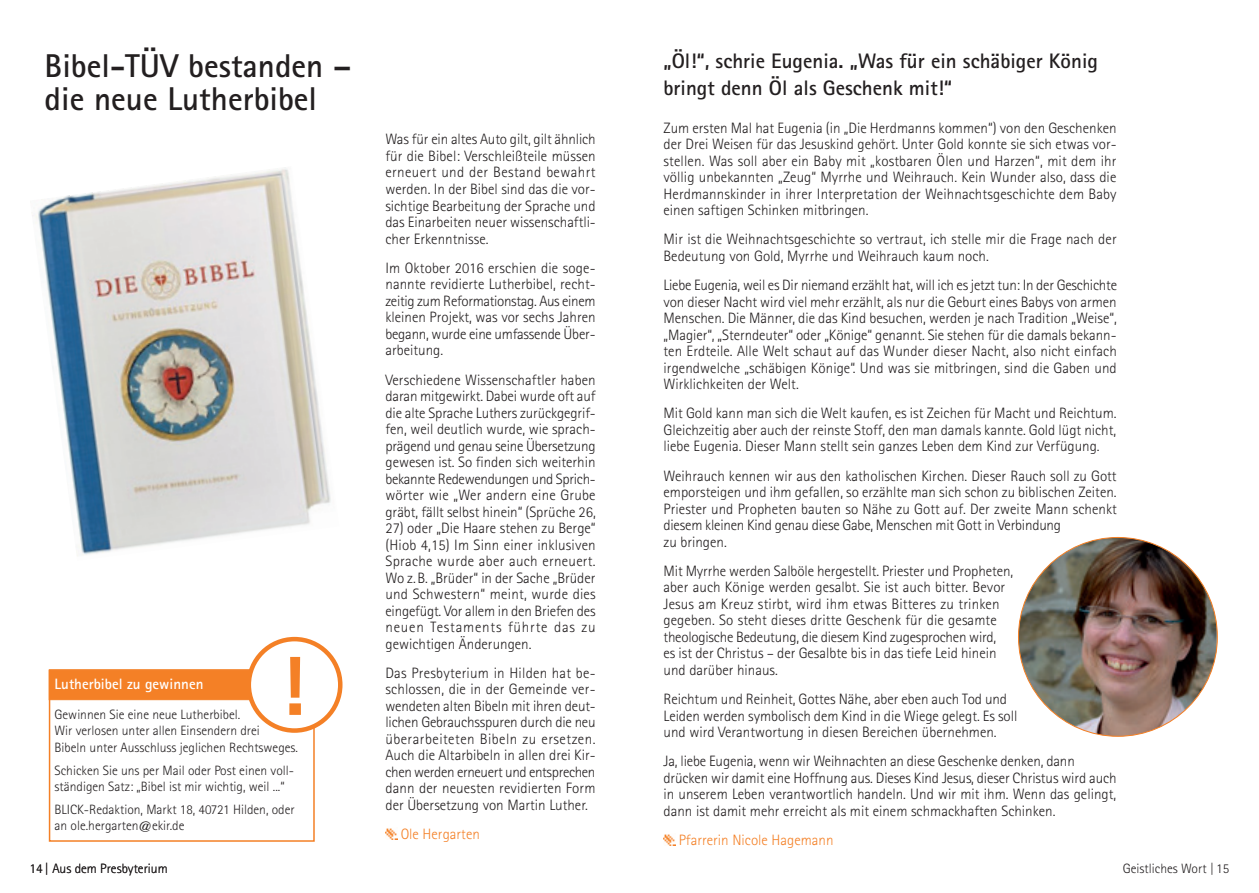
<style>
.page{position:relative;width:1259px;height:893px;background:#fff}
.page>*{position:absolute;margin:0;border:0;box-sizing:border-box;transform-origin:0 0}
.Zwiti_Scala_Bold_14p{font:800 84px "Rotis Sans Serif";color:#f48026}
.Headline_Rotis_Sans{font:700 33px/33px "Rotis Sans Serif";color:#231f20}
.Zwiti_Scala_Bold_14p-2{font:700 21px/27px "Rotis Sans Serif";color:#231f20}
.Copy_Rotis_10_11_pt{font:300 15px/16.5px "Rotis Sans Serif";color:#231f20;text-align:justify}
.Copy_Rotis_10_11_pt-2{font:300 15px "Rotis Sans Serif";color:#f48026}
.Kasten_Headline{font:700 15px "Rotis Sans Serif";color:#fff}
.Kasten_Copy_Rotis_Li{font:300 13.5px/16.5px "Rotis Sans Serif";color:#231f20}
</style>
<div class="page">
<svg style="left:385px;top:828px;width:12px;height:11px"></svg>
<img style="left:1018px;top:537px;width:198px;height:199px">
<div style="left:49px;top:670px;width:266px;height:30px;background:#f48026;border:1px solid #f48026"></div>
<div style="left:49px;top:669px;width:266px;height:173px;border:2px solid #f48026"></div>
<img style="left:32px;top:167px;width:299px;height:389px">
<svg style="left:663px;top:834px;width:12px;height:11px"></svg>
<div style="left:249px;top:639px;width:91px;height:91px;background:#fff;border-radius:50%"></div>
<div style="left:246px;top:637px;width:96px;height:96px;border:4px solid #f48026;border-radius:50%"></div>
<p class="Headline_Rotis_Sans" style="left:45px;top:49px;width:308px">Bibel-TÜV bestanden – die neue Lutherbibel</p>
<p class="Zwiti_Scala_Bold_14p" style="left:279px;top:633px;width:28px">!</p>
<p class="Kasten_Headline" style="left:55px;top:675px;width:150px">Lutherbibel zu gewinnen</p>
<p class="Kasten_Copy_Rotis_Li" style="left:55px;top:706px;width:245px">Gewinnen Sie eine neue Lutherbibel.<br>Wir verlosen unter allen Einsendern drei<br>Bibeln unter Ausschluss jeglichen Rechtsweges.</p>
<p class="Kasten_Copy_Rotis_Li" style="left:55px;top:762px;width:241px">Schicken Sie uns per Mail oder Post einen voll&shy;ständigen Satz: „Bibel ist mir wichtig, weil ...“</p>
<p class="Kasten_Copy_Rotis_Li" style="left:55px;top:801px;width:242px">BLICK-Redaktion, Markt 18, 40721 Hilden, oder an ole.hergarten@ekir.de</p>
<p class="Kasten_Copy_Rotis_Li" style="left:30px;top:860px;width:140px">14 | Aus dem Presbyterium</p>
<p class="Copy_Rotis_10_11_pt" style="left:385px;top:131px;width:212px">Was für ein altes Auto gilt, gilt ähnlich für die Bibel: Verschleißteile müssen erneuert und der Bestand bewahrt werden. In der Bibel sind das die vor&shy;sichtige Bearbeitung der Sprache und das Einarbeiten neuer wissenschaftli&shy;cher Erkenntnisse.</p>
<p class="Copy_Rotis_10_11_pt" style="left:385px;top:259px;width:212px">Im Oktober 2016 erschien die soge&shy;nannte revidierte Lutherbibel, recht&shy;zeitig zum Reformationstag. Aus einem kleinen Projekt, was vor sechs Jahren begann, wurde eine umfassende Über&shy;arbeitung.</p>
<p class="Copy_Rotis_10_11_pt" style="left:385px;top:371px;width:212px">Verschiedene Wissenschaftler haben daran mitgewirkt. Dabei wurde oft auf die alte Sprache Luthers zurückgegrif&shy;fen, weil deutlich wurde, wie sprach&shy;prägend und genau seine Übersetzung gewesen ist. So finden sich weiterhin bekannte Redewendungen und Sprich&shy;wörter wie „Wer andern eine Grube gräbt, fällt selbst hinein“ (Sprüche 26,</p>
<p class="Copy_Rotis_10_11_pt" style="left:385px;top:520px;width:212px">27) oder „Die Haare stehen zu Berge“ (Hiob 4,15) Im Sinn einer inklusiven Sprache wurde aber auch erneuert.<br>Wo z.B. „Brüder“ in der Sache „Brüder und Schwestern“ meint, wurde dies eingefügt. Vor allem in den Briefen des neuen Testaments führte das zu gewichtigen Änderungen.</p>
<p class="Copy_Rotis_10_11_pt" style="left:385px;top:664px;width:212px;text-align:left">Das Presbyterium in Hilden hat be-- schlossen, die in der Gemeinde ver&shy;wendeten alten Bibeln mit ihren deut&shy;lichen Gebrauchsspuren durch die neu überarbeiteten Bibeln zu ersetzen.<br>Auch die Altarbibeln in allen drei Kir&shy;chen werden erneuert und entsprechen dann der neuesten revidierten Form der Übersetzung von Martin Luther.</p>
<p class="Copy_Rotis_10_11_pt-2" style="left:401px;top:825px;width:81px">Ole Hergarten</p>
<p class="Zwiti_Scala_Bold_14p-2" style="left:663px;top:47px;width:436px">„Öl!“, schrie Eugenia. „Was für ein schäbiger König bringt denn Öl als Geschenk mit!“</p>
<p class="Copy_Rotis_10_11_pt" style="left:663px;top:119px;width:455px">Zum ersten Mal hat Eugenia (in „Die Herdmanns kommen“) von den Geschenken der Drei Weisen für das Jesuskind gehört. Unter Gold konnte sie sich etwas vor&shy;stellen. Was soll aber ein Baby mit „kostbaren Ölen und Harzen“, mit dem ihr völlig unbekannten „Zeug“ Myrrhe und Weihrauch. Kein Wunder also, dass die Herdmannskinder in ihrer Interpretation der Weihnachtsgeschichte dem Baby einen saftigen Schinken mitbringen.</p>
<p class="Copy_Rotis_10_11_pt" style="left:663px;top:231px;width:455px">Mir ist die Weihnachtsgeschichte so vertraut, ich stelle mir die Frage nach der<br>Bedeutung von Gold, Myrrhe und Weihrauch kaum noch.</p>
<p class="Copy_Rotis_10_11_pt" style="left:663px;top:277px;width:455px">Liebe Eugenia, weil es Dir niemand erzählt hat, will ich es jetzt tun: In der Geschichte von dieser Nacht wird viel mehr erzählt, als nur die Geburt eines Babys von armen Menschen. Die Männer, die das Kind besuchen, werden je nach Tradition „Weise“, „Magier“, „Sterndeuter“ oder „Könige“ genannt. Sie stehen für die damals bekann&shy;ten Erdteile. Alle Welt schaut auf das Wunder dieser Nacht, also nicht einfach irgendwelche „schäbigen Könige“. Und was sie mitbringen, sind die Gaben und Wirklichkeiten der Welt.</p>
<p class="Copy_Rotis_10_11_pt" style="left:663px;top:405px;width:454px">Mit Gold kann man sich die Welt kaufen, es ist Zeichen für Macht und Reichtum.<br>Gleichzeitig aber auch der reinste Stoff, den man damals kannte. Gold lügt nicht, liebe Eugenia. Dieser Mann stellt sein ganzes Leben dem Kind zur Verfügung.</p>
<p class="Copy_Rotis_10_11_pt" style="left:663px;top:467px;width:455px;text-align:left">Weihrauch kennen wir aus den katholischen Kirchen. Dieser Rauch soll zu Gott emporsteigen und ihm gefallen, so erzählte man sich schon zu biblischen Zeiten.<br>Priester und Propheten bauten so Nähe zu Gott auf. Der zweite Mann schenkt diesem kleinen Kind genau diese Gabe, Menschen mit Gott in Verbindung<br>zu bringen.</p>
<p class="Copy_Rotis_10_11_pt" style="left:663px;top:562px;width:351px;text-align:left">Mit Myrrhe werden Salböle hergestellt. Priester und Propheten, aber auch Könige werden gesalbt. Sie ist auch bitter. Bevor Jesus am Kreuz stirbt, wird ihm etwas Bitteres zu trinken gegeben. So steht dieses dritte Geschenk für die gesamte theologische Bedeutung, die diesem Kind zugesprochen wird,<br>es ist der Christus – der Gesalbte bis in das tiefe Leid hinein und darüber hinaus.</p>
<p class="Copy_Rotis_10_11_pt" style="left:663px;top:691px;width:355px;text-align:left">Reichtum und Reinheit, Gottes Nähe, aber eben auch Tod und<br>Leiden werden symbolisch dem Kind in die Wiege gelegt. Es soll und wird Verantwortung in diesen Bereichen übernehmen.</p>
<p class="Copy_Rotis_10_11_pt" style="left:663px;top:753px;width:454px;text-align:left">Ja, liebe Eugenia, wenn wir Weihnachten an diese Geschenke denken, dann drücken wir damit eine Hoffnung aus. Dieses Kind Jesus, dieser Christus wird auch in unserem Leben verantwortlich handeln. Und wir mit ihm. Wenn das gelingt, dann ist damit mehr erreicht als mit einem schmackhaften Schinken.</p>
<p class="Copy_Rotis_10_11_pt-2" style="left:679px;top:831px;width:156px">Pfarrerin Nicole Hagemann</p>
<p class="Kasten_Copy_Rotis_Li" style="left:1122px;top:860px;width:108px">Geistliches Wort | 15</p>
</div>
